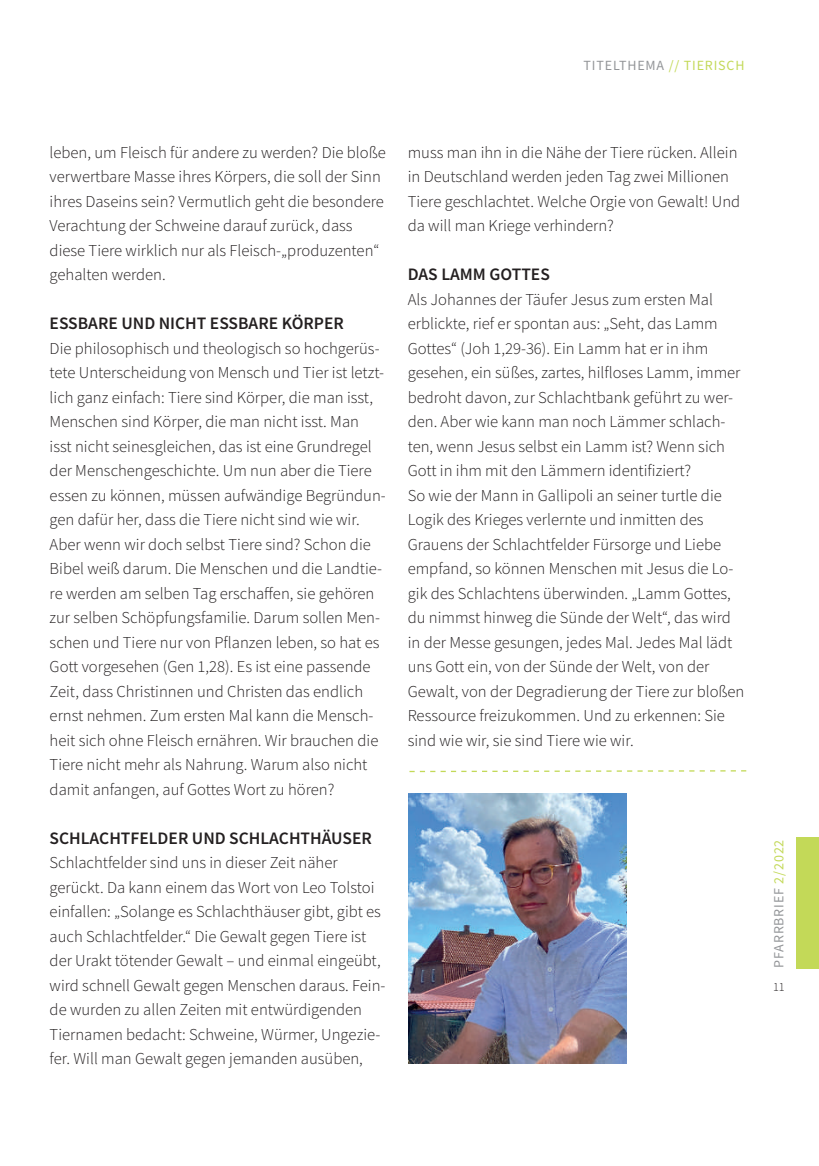
<style>
.page{position:relative;width:819px;height:1166px;background:#fff}
.page>*{position:absolute;margin:0;border:0;box-sizing:border-box;transform-origin:0 0}
.t1{font:600 17.5px "Source Sans Pro";color:#231f20}
.t2{font:300 16.62px/24.5px "Source Sans Pro";color:#231f20}
.t3{font:14px "Source Sans Pro";letter-spacing:.06em;color:#939598}
.t4{font:300 12.25px "Source Sans Pro";color:#231f20}
.s1{color:#c3d958}
</style>
<div class="page">
<div style="left:796px;top:837px;width:23px;height:131px;background:#c3d958"></div>
<img style="left:408px;top:793px;width:218px;height:270px">
<svg style="left:409px;top:770px;width:338px;height:3px"></svg>
<p class="t3" style="left:583px;top:56px;width:162px">TITELTHEMA <span class="s1">// TIERISCH</span></p>
<p class="t2" style="left:50px;top:140px;width:337px">leben, um Fleisch für andere zu werden? Die bloße verwertbare Masse ihres Körpers, die soll der Sinn ihres Daseins sein? Vermutlich geht die besondere Verachtung der Schweine darauf zurück, dass diese Tiere wirklich nur als Fleisch-„produzenten“ gehalten werden.</p>
<p class="t1" style="left:50px;top:312px;width:296px">ESSBARE UND NICHT ESSBARE KÖRPER</p>
<p class="t2" style="left:50px;top:336px;width:338px">Die philosophisch und theologisch so hochgerüs&shy;tete Unterscheidung von Mensch und Tier ist letzt&shy;lich ganz einfach: Tiere sind Körper, die man isst, Menschen sind Körper, die man nicht isst. Man<br>isst nicht seinesgleichen, das ist eine Grundregel der Menschengeschichte. Um nun aber die Tiere essen zu können, müssen aufwändige Begründun&shy;gen dafür her, dass die Tiere nicht sind wie wir.<br>Aber wenn wir doch selbst Tiere sind? Schon die Bibel weiß darum. Die Menschen und die Landtie&shy;re werden am selben Tag erschaffen, sie gehören zur selben Schöpfungsfamilie. Darum sollen Men&shy;schen und Tiere nur von Pflanzen leben, so hat es Gott vorgesehen (Gen 1,28). Es ist eine passende Zeit, dass Christinnen und Christen das endlich ernst nehmen. Zum ersten Mal kann die Mensch&shy;heit sich ohne Fleisch ernähren. Wir brauchen die Tiere nicht mehr als Nahrung. Warum also nicht damit anfangen, auf Gottes Wort zu hören?</p>
<p class="t1" style="left:50px;top:826px;width:324px">SCHLACHTFELDER UND SCHLACHTHÄUSER</p>
<p class="t2" style="left:50px;top:850px;width:337px">Schlachtfelder sind uns in dieser Zeit näher gerückt. Da kann einem das Wort von Leo Tolstoi einfallen: „Solange es Schlachthäuser gibt, gibt es auch Schlachtfelder.“ Die Gewalt gegen Tiere ist der Urakt tötender Gewalt – und einmal eingeübt, wird schnell Gewalt gegen Menschen daraus. Fein&shy;de wurden zu allen Zeiten mit entwürdigenden Tiernamen bedacht: Schweine, Würmer, Ungezie&shy;fer. Will man Gewalt gegen jemanden ausüben,</p>
<p class="t2" style="left:408px;top:140px;width:334px">muss man ihn in die Nähe der Tiere rücken. Allein in Deutschland werden jeden Tag zwei Millionen Tiere geschlachtet. Welche Orgie von Gewalt! Und da will man Kriege verhindern?</p>
<p class="t1" style="left:408px;top:263px;width:144px">DAS LAMM GOTTES</p>
<p class="t2" style="left:408px;top:287px;width:338px">Als Johannes der Täufer Jesus zum ersten Mal erblickte, rief er spontan aus: „Seht, das Lamm Gottes“ (Joh 1,29-36). Ein Lamm hat er in ihm gesehen, ein süßes, zartes, hilfloses Lamm, immer bedroht davon, zur Schlachtbank geführt zu wer&shy;den. Aber wie kann man noch Lämmer schlach&shy;ten, wenn Jesus selbst ein Lamm ist? Wenn sich Gott in ihm mit den Lämmern identifiziert?<br>So wie der Mann in Gallipoli an seiner turtle die Logik des Krieges verlernte und inmitten des Grauens der Schlachtfelder Fürsorge und Liebe empfand, so können Menschen mit Jesus die Lo&shy;gik des Schlachtens überwinden. „Lamm Gottes, du nimmst hinweg die Sünde der Welt“, das wird in der Messe gesungen, jedes Mal. Jedes Mal lädt uns Gott ein, von der Sünde der Welt, von der Gewalt, von der Degradierung der Tiere zur bloßen Ressource freizukommen. Und zu erkennen: Sie sind wie wir, sie sind Tiere wie wir.</p>
<p class="t3" style="left:770px;top:967px;width:129px;rotate:-90deg">PFARRBRIEF <span class="s1">2/2022</span></p>
<p class="t4" style="left:773px;top:979px;width:13px">11</p>
</div>
